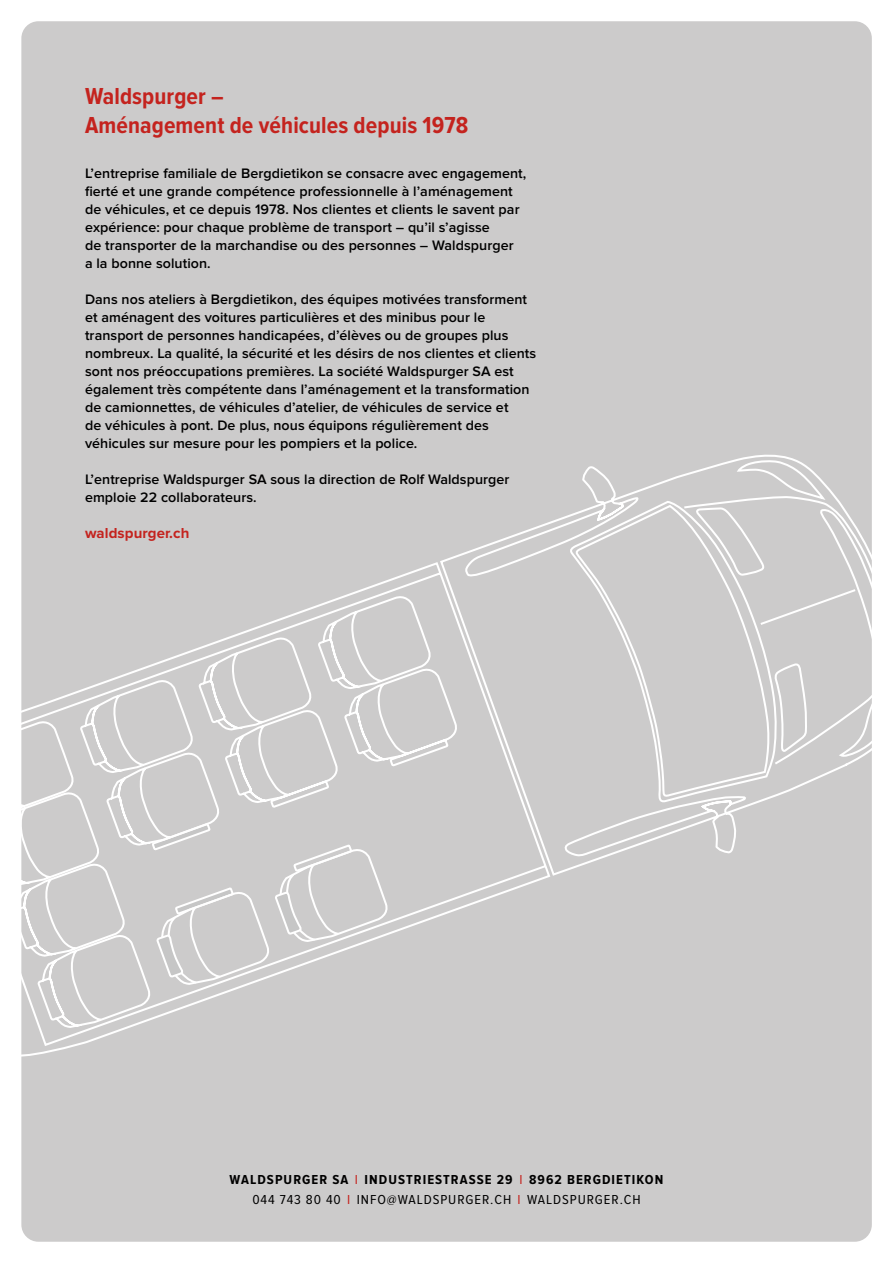
<style>
.page{position:relative;width:893px;height:1263px;background:#fff}
.page>*{position:absolute;margin:0;border:0;box-sizing:border-box;transform-origin:0 0}
.t1{font:700 24px/28.5px "Proxima Nova Cond";letter-spacing:.005em;color:#c4231e}
.t2{font:700 15px "Proxima Nova";letter-spacing:.005em;color:#c4231e}
.t3{font:600 14.25px/18px "Proxima Nova";letter-spacing:.005em;color:#000}
.t4{font:700 13.5px/19.5px "Proxima Nova Cond";letter-spacing:.075em;color:#000;text-align:center;scale:1.05 1}
.s1{font-weight:400;color:#c4231e}
.s2{font-weight:400}
</style>
<div class="page">
<div style="left:21px;top:21px;width:851px;height:1221px;background:#cccbcb;border-radius:17px"></div>
<svg style="left:21px;top:561px;width:441px;height:502px"></svg>
<svg style="left:439px;top:454px;width:406px;height:454px"></svg>
<svg style="left:682px;top:495px;width:190px;height:271px"></svg>
<h1 class="t1" style="left:85px;top:83px;width:385px">Waldspurger –<br>Aménagement de véhicules depuis 1978</h1>
<p class="t3" style="left:85px;top:165px;width:443px">L’entreprise familiale de Bergdietikon se consacre avec engagement, fierté et une grande compétence professionnelle à l’aménagement de véhicules, et ce depuis 1978. Nos clientes et clients le savent par expérience: pour chaque problème de transport – qu’il s’agisse<br>de transporter de la marchandise ou des personnes – Waldspurger<br>a la bonne solution.</p>
<p class="t3" style="left:85px;top:291px;width:453px">Dans nos ateliers à Bergdietikon, des équipes motivées transforment et aménagent des voitures particulières et des minibus pour le transport de personnes handicapées, d’élèves ou de groupes plus nombreux. La qualité, la sécurité et les désirs de nos clientes et clients sont nos préoccupations premières. La société Waldspurger SA est également très compétente dans l’aménagement et la transformation de camionnettes, de véhicules d’atelier, de véhicules de service et<br>de véhicules à pont. De plus, nous équipons régulièrement des véhicules sur mesure pour les pompiers et la police.</p>
<p class="t3" style="left:85px;top:471px;width:426px">L’entreprise Waldspurger SA sous la direction de Rolf Waldspurger emploie 22 collaborateurs.</p>
<p class="t2" style="left:85px;top:525px;width:106px">waldspurger.ch</p>
<p class="t4" style="left:230px;top:1170px;width:415px">WALDSPURGER SA <span class="s1">I</span> INDUSTRIESTRASSE 29 <span class="s1">I</span> 8962 BERGDIETIKON<br><span class="s2">044 743 80 40</span> <span class="s1">I</span> <span class="s2">INFO@WALDSPURGER.CH</span> <span class="s1">I</span> <span class="s2">WALDSPURGER.CH</span></p>
</div>
